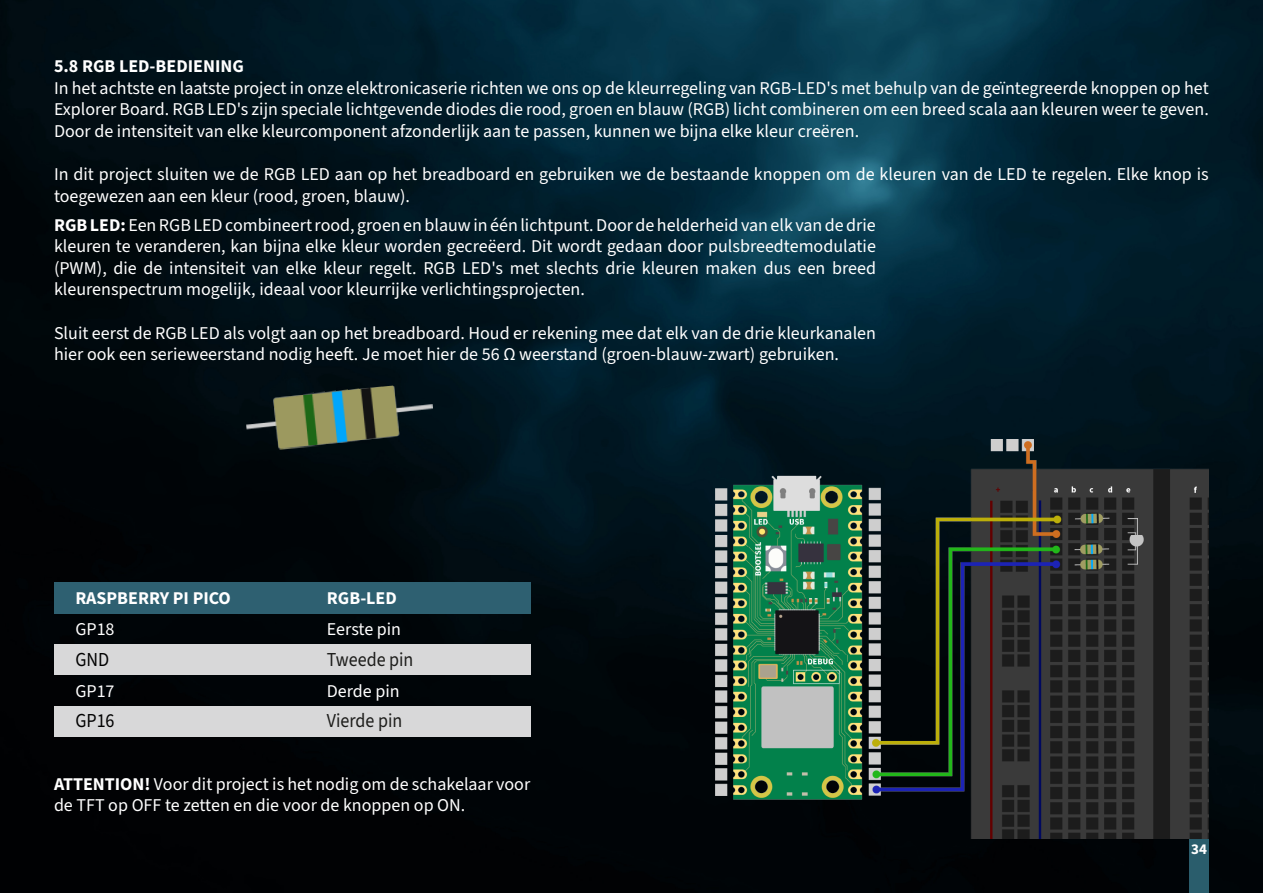
<style>
.page{position:relative;width:1263px;height:893px;background:#fff}
.page>*{position:absolute;margin:0;border:0;box-sizing:border-box;transform-origin:0 0}
.t1{font:19.8px "Source Sans 3";color:#1d1d1b;scale:.91 1}
.t2{font:19.8px "Source Sans 3";color:#000;scale:.91 1}
.Default{font:18px/21.6px "Source Sans 3";color:#fff}
.Default-2{font:700 18px "Source Sans 3";color:#fff}
.t3{font:700 15px "Source Sans 3";color:#fff}
.s1{font-weight:700}
</style>
<div class="page">
<img style="left:0;top:0;width:1263px;height:893px">
<div style="left:1189px;top:839px;width:20px;height:54px;background:#2a5d6c"></div>
<div style="left:54px;top:645px;width:476px;height:30px;background:#d8d8d9"></div>
<div style="left:54px;top:706px;width:476px;height:31px;background:#d8d8d9"></div>
<div style="left:54px;top:582px;width:476px;height:32px;background:#2e6071"></div>
<img style="left:715px;top:440px;width:494px;height:399px">
<img style="left:244px;top:382px;width:191px;height:70px">
<p class="Default-2" style="left:54px;top:54px;width:191px">5.8 RGB LED-BEDIENING</p>
<p class="Default" style="left:54px;top:77px;width:1156px;text-align:justify">In het achtste en laatste project in onze elektronicaserie richten we ons op de kleurregeling van RGB-LED's met behulp van de geïntegreerde knoppen op het Explorer Board. RGB LED's zijn speciale lichtgevende diodes die rood, groen en blauw (RGB) licht combineren om een breed scala aan kleuren weer te geven.<br>Door de intensiteit van elke kleurcomponent afzonderlijk aan te passen, kunnen we bijna elke kleur creëren.</p>
<p class="Default" style="left:54px;top:163px;width:1156px">In dit project sluiten we de RGB LED aan op het breadboard en gebruiken we de bestaande knoppen om de kleuren van de LED te regelen. Elke knop is toegewezen aan een kleur (rood, groen, blauw).</p>
<p class="Default" style="left:54px;top:214px;width:824px;text-align:justify"><span class="s1">RGB LED:</span> Een RGB LED combineert rood, groen en blauw in één lichtpunt. Door de helderheid van elk van de drie kleuren te veranderen, kan bijna elke kleur worden gecreëerd. Dit wordt gedaan door pulsbreedtemodulatie (PWM), die de intensiteit van elke kleur regelt. RGB LED's met slechts drie kleuren maken dus een breed kleurenspectrum mogelijk, ideaal voor kleurrijke verlichtingsprojecten.</p>
<p class="Default" style="left:54px;top:322px;width:823px">Sluit eerst de RGB LED als volgt aan op het breadboard. Houd er rekening mee dat elk van de drie kleurkanalen hier ook een serieweerstand nodig heeft. Je moet hier de 56 Ω weerstand (groen-blauw-zwart) gebruiken.</p>
<p class="Default-2" style="left:75px;top:586px;width:157px">RASPBERRY PI PICO</p>
<p class="Default-2" style="left:327px;top:586px;width:72px">RGB-LED</p>
<p class="Default" style="left:75px;top:618px;width:41px">GP18</p>
<p class="Default" style="left:327px;top:618px;width:76px">Eerste pin</p>
<p class="t2" style="left:75px;top:647px;width:39px">GND</p>
<p class="t1" style="left:327px;top:647px;width:97px">Tweede pin</p>
<p class="Default" style="left:75px;top:680px;width:41px">GP17</p>
<p class="Default" style="left:327px;top:680px;width:74px">Derde pin</p>
<p class="t2" style="left:75px;top:708px;width:45px">GP16</p>
<p class="t1" style="left:327px;top:708px;width:84px">Vierde pin</p>
<p class="Default" style="left:54px;top:773px;width:478px"><span class="s1">ATTENTION!</span> Voor dit project is het nodig om de schakelaar voor de TFT op OFF te zetten en die voor de knoppen op ON.</p>
<p class="t3" style="left:1191px;top:839px;width:17px">34</p>
</div>
